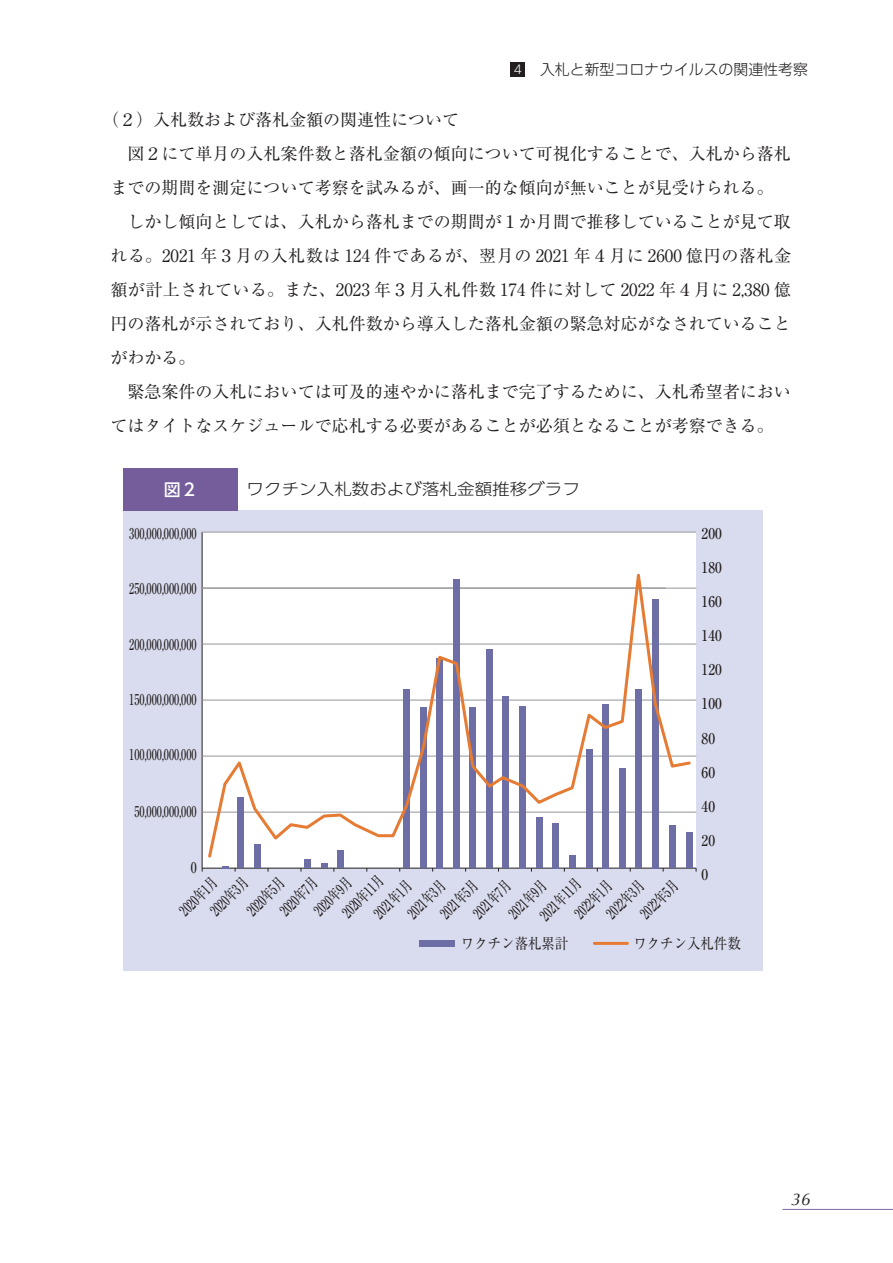
<style>
.page{position:relative;width:893px;height:1263px;background:#fff}
.page>*{position:absolute;margin:0;border:0;box-sizing:border-box;transform-origin:0 0}
.t1{font:16.95px "Ryumin Pr 6";color:#231f20}
.t2{font:16.95px "Ryumin Pr 6";letter-spacing:.025em;color:#231f20}
.t3{font:16.95px "Ryumin Pr 6";letter-spacing:.035em;color:#231f20}
.t4{font:italic 16.95px "Optima";color:#231f20}
.t5{font:500 16.95px "UD Shin Go Pro";color:#fff}
.t6{font:300 15.9px "UD Shin Go Pro";color:#231f20;scale:1.1 1}
.t7{font:500 14.85px/21.8px "Ryumin Pr 6";color:#231f20;scale:.7 1}
.t8{font:500 14.85px "Ryumin Pr 6";color:#231f20;scale:.69 1}
.t9{font:500 14.85px "Ryumin Pr 6";color:#231f20;scale:.9 1}
.t10{font:300 14.85px "UD Shin Go Pro";color:#231f20}
.t11{font:14.85px "Ryumin Pr 6";color:#231f20;scale:.9 1}
.t12{font:500 14.85px "Ryumin Pr 6";color:#231f20;scale:.8 1}
.s1{font-size:12.15px;color:#fff}
</style>
<div class="page">
<hr style="left:782px;top:1209px;width:111px;height:1px;background:#806aa5">
<div style="left:510px;top:62px;width:15px;height:15px;background:#231f20"></div>
<div style="left:123px;top:510px;width:640px;height:461px;background:#d9dcee"></div>
<div style="left:202px;top:532px;width:494px;height:336px;background:#fff"></div>
<hr style="left:202px;top:868px;width:494px;height:1px;background:#231f20">
<hr style="left:202px;top:532px;width:1px;height:336px;background:#231f20">
<hr style="left:202px;top:812px;width:494px;height:1px;background:#939598">
<hr style="left:202px;top:756px;width:494px;height:1px;background:#939598">
<hr style="left:202px;top:700px;width:494px;height:1px;background:#939598">
<hr style="left:202px;top:644px;width:494px;height:1px;background:#939598">
<hr style="left:202px;top:588px;width:494px;height:1px;background:#939598">
<hr style="left:202px;top:532px;width:494px;height:1px;background:#939598">
<div style="left:686px;top:833px;width:6px;height:35px;background:#6c6ea5"></div>
<div style="left:669px;top:825px;width:6px;height:43px;background:#6c6ea5"></div>
<div style="left:419px;top:940px;width:35px;height:6px;background:#6c6ea5"></div>
<div style="left:652px;top:599px;width:7px;height:269px;background:#6c6ea5"></div>
<div style="left:635px;top:690px;width:7px;height:178px;background:#6c6ea5"></div>
<div style="left:619px;top:769px;width:6px;height:99px;background:#6c6ea5"></div>
<div style="left:602px;top:704px;width:6px;height:164px;background:#6c6ea5"></div>
<div style="left:586px;top:750px;width:6px;height:118px;background:#6c6ea5"></div>
<div style="left:569px;top:855px;width:6px;height:13px;background:#6c6ea5"></div>
<div style="left:553px;top:823px;width:6px;height:45px;background:#6c6ea5"></div>
<div style="left:536px;top:817px;width:6px;height:51px;background:#6c6ea5"></div>
<div style="left:520px;top:706px;width:6px;height:162px;background:#6c6ea5"></div>
<div style="left:503px;top:696px;width:6px;height:172px;background:#6c6ea5"></div>
<div style="left:487px;top:649px;width:6px;height:219px;background:#6c6ea5"></div>
<div style="left:470px;top:707px;width:6px;height:161px;background:#6c6ea5"></div>
<div style="left:453px;top:579px;width:7px;height:289px;background:#6c6ea5"></div>
<div style="left:436px;top:658px;width:7px;height:210px;background:#6c6ea5"></div>
<div style="left:420px;top:707px;width:7px;height:161px;background:#6c6ea5"></div>
<div style="left:403px;top:690px;width:7px;height:178px;background:#6c6ea5"></div>
<div style="left:337px;top:850px;width:6px;height:18px;background:#6c6ea5"></div>
<svg style="left:321px;top:864px;width:6px;height:4px"></svg>
<svg style="left:222px;top:866px;width:6px;height:2px"></svg>
<div style="left:304px;top:859px;width:6px;height:9px;background:#6c6ea5"></div>
<div style="left:255px;top:844px;width:6px;height:24px;background:#6c6ea5"></div>
<div style="left:238px;top:798px;width:6px;height:70px;background:#6c6ea5"></div>
<hr style="left:594px;top:942px;width:33px;height:3px;background:#e67b34">
<svg style="left:206px;top:573px;width:487px;height:287px"></svg>
<div style="left:123px;top:468px;width:115px;height:42px;background:#755d9c"></div>
<p class="t10" style="left:514px;top:57px;width:296px"><span class="s1">4</span> 　入札と新型コロナウイルスの関連性考察</p>
<p class="t1" style="left:102px;top:106px;width:359px">（２）入札数および落札金額の関連性について</p>
<p class="t1" style="left:128px;top:140px;width:665px">図２にて単月の入札案件数と落札金額の傾向について可視化することで、入札から落札</p>
<p class="t1" style="left:111px;top:174px;width:665px">までの期間を測定について考察を試みるが、画一的な傾向が無いことが見受けられる。</p>
<p class="t1" style="left:128px;top:208px;width:665px">しかし傾向としては、入札から落札までの期間が１か月間で推移していることが見て取</p>
<p class="t3" style="left:111px;top:242px;width:682px">れる。2021 年３月の入札数は 124 件であるが、翌月の 2021 年４月に 2600 億円の落札金</p>
<p class="t2" style="left:111px;top:276px;width:682px">額が計上されている。また、2023 年３月入札件数 174 件に対して 2022 年４月に 2,380 億</p>
<p class="t1" style="left:111px;top:310px;width:682px">円の落札が示されており、入札件数から導入した落札金額の緊急対応がなされていること</p>
<p class="t1" style="left:111px;top:344px;width:87px">がわかる。</p>
<p class="t1" style="left:128px;top:378px;width:665px">緊急案件の入札においては可及的速やかに落札まで完了するために、入札希望者におい</p>
<p class="t1" style="left:111px;top:412px;width:665px">てはタイトなスケジュールで応札する必要があることが必須となることが考察できる。</p>
<p class="t5" style="left:164px;top:475px;width:36px">図２</p>
<p class="t6" style="left:247px;top:476px;width:304px">ワクチン入札数および落札金額推移グラフ</p>
<p class="t8" style="left:129px;top:522px;width:99px">300,000,000,000</p>
<p class="t9" style="left:702px;top:522px;width:24px">200</p>
<p class="t9" style="left:702px;top:556px;width:24px">180</p>
<p class="t9" style="left:702px;top:590px;width:24px">160</p>
<p class="t9" style="left:702px;top:624px;width:24px">140</p>
<p class="t9" style="left:702px;top:658px;width:24px">120</p>
<p class="t9" style="left:702px;top:692px;width:24px">100</p>
<p class="t9" style="left:702px;top:726px;width:16px">80</p>
<p class="t9" style="left:702px;top:760px;width:16px">60</p>
<p class="t9" style="left:702px;top:794px;width:16px">40</p>
<p class="t9" style="left:702px;top:829px;width:16px">20</p>
<p class="t9" style="left:702px;top:863px;width:9px">0</p>
<p class="t8" style="left:129px;top:577px;width:99px">250,000,000,000</p>
<p class="t8" style="left:129px;top:633px;width:99px">200,000,000,000</p>
<p class="t8" style="left:129px;top:688px;width:99px">150,000,000,000</p>
<p class="t8" style="left:129px;top:743px;width:99px">100,000,000,000</p>
<p class="t8" style="left:134px;top:800px;width:92px">50,000,000,000</p>
<p class="t12" style="left:191px;top:856px;width:9px">0</p>
<p class="t7" style="left:336px;top:907px;width:76px;rotate:-45deg">2020年11月</p>
<p class="t7" style="left:308px;top:905px;width:69px;rotate:-45deg">2020年9月</p>
<p class="t7" style="left:274px;top:905px;width:69px;rotate:-45deg">2020年7月</p>
<p class="t7" style="left:189px;top:889px;width:69px;text-indent:-22px;rotate:-45deg">2020年1月<br>2020年3月</p>
<p class="t7" style="left:241px;top:905px;width:69px;rotate:-45deg">2020年5月</p>
<p class="t7" style="left:534px;top:909px;width:76px;rotate:-45deg">2021年11月</p>
<p class="t7" style="left:600px;top:908px;width:69px;rotate:-45deg">2022年3月</p>
<p class="t7" style="left:569px;top:908px;width:69px;rotate:-45deg">2022年1月</p>
<p class="t7" style="left:434px;top:908px;width:69px;rotate:-45deg">2021年5月</p>
<p class="t7" style="left:402px;top:908px;width:69px;rotate:-45deg">2021年3月</p>
<p class="t7" style="left:368px;top:908px;width:69px;rotate:-45deg">2021年1月</p>
<p class="t7" style="left:634px;top:908px;width:69px;rotate:-45deg">2022年5月</p>
<p class="t11" style="left:633px;top:931px;width:121px">ワクチン入札件数</p>
<p class="t7" style="left:467px;top:908px;width:69px;rotate:-45deg">2021年7月</p>
<p class="t7" style="left:503px;top:908px;width:69px;rotate:-45deg">2021年9月</p>
<p class="t11" style="left:461px;top:931px;width:121px">ワクチン落札累計</p>
<p class="t4" style="left:791px;top:1189px;width:20px">36</p>
</div>
